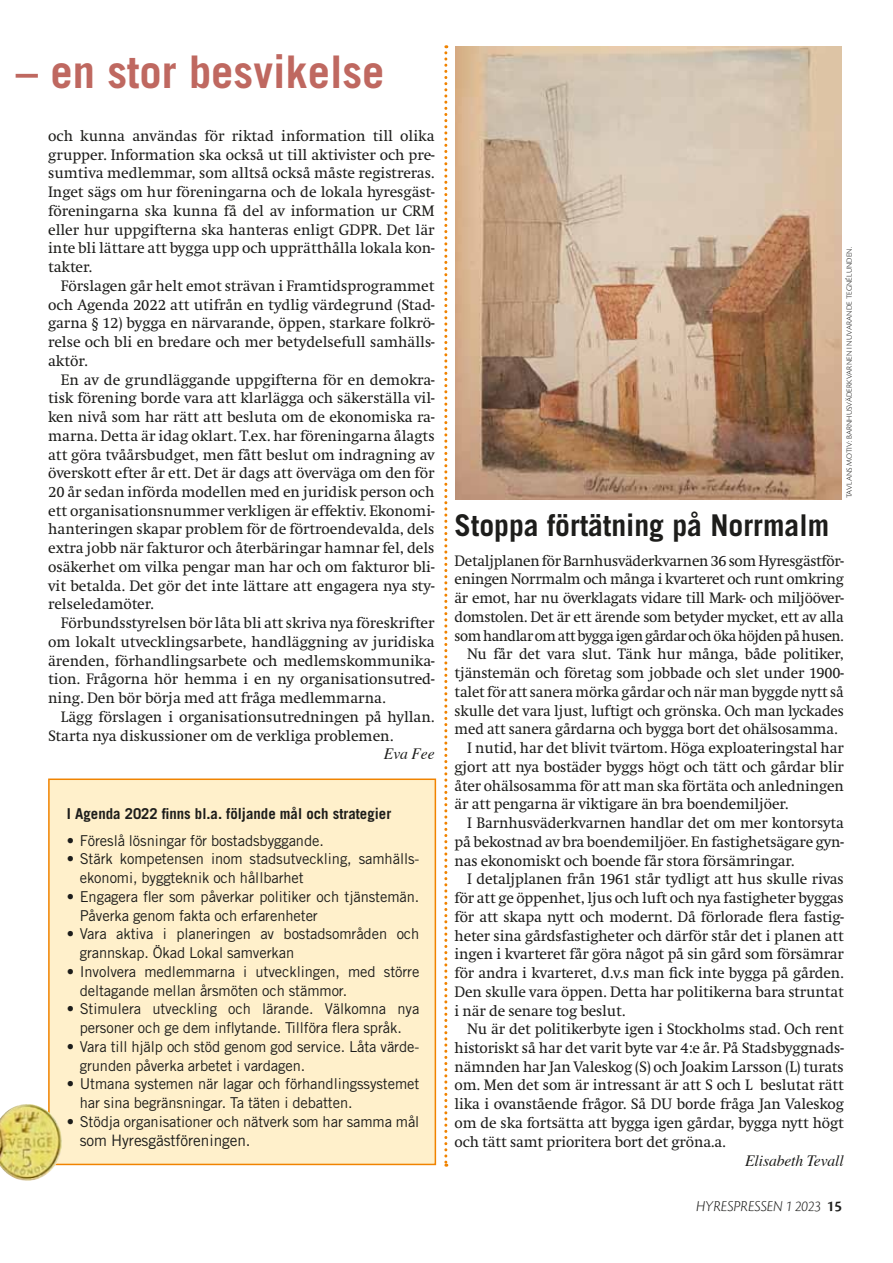
<style>
.page{position:relative;width:893px;height:1263px;background:#fff}
.page>*{position:absolute;margin:0;border:0;box-sizing:border-box;transform-origin:0 0}
.t1{font:700 45px "Trade Gothic";color:#bf6860}
.t2{font:700 30px "Trade Gothic";color:#1d1d1b}
.t3{font:15.75px/18.8px "Swift";letter-spacing:-.01em;color:#1d1d1b;text-align:justify}
.t4{font:15.75px "Swift";letter-spacing:-.01em;color:#1d1d1b;scale:.96 1}
.t5{font:15.75px "Swift";letter-spacing:-.03em;color:#1d1d1b;scale:.95 1}
.t6{font:15.75px "Trade Gothic";letter-spacing:-.005em;color:#1d1d1b}
.t7{font:italic 15.75px "Times";letter-spacing:-.005em;color:#1d1d1b}
.t8{font:italic 300 15.75px "Cronos Pro";letter-spacing:-.005em;color:#1d1d1b}
.t9{font:15px/18.8px "Trade Gothic";letter-spacing:-.005em;color:#1d1d1b}
.t10{font:700 15px "Trade Gothic";color:#1d1d1b}
.t11{font:300 8.25px "Cronos Pro";letter-spacing:.005em;color:#1d1d1b}
.s1{font-weight:600;font-style:normal}
</style>
<div class="page">
<div style="left:48px;top:778px;width:388px;height:387px;background:#fff0cb;border:2px solid #f08300"></div>
<img style="left:455px;top:47px;width:387px;height:453px">
<img style="left:0;top:1104px;width:39px;height:77px">
<svg style="left:444px;top:45px;width:3px;height:1122px"></svg>
<h1 class="t1" style="left:16px;top:44px;width:370px">– en stor besvikelse</h1>
<p class="t3" style="left:48px;top:127px;width:388px">och kunna användas för riktad information till olika grupper. Information ska också ut till aktivister och pre&shy;sumtiva medlemmar, som alltså också måste registreras.<br>Inget sägs om hur föreningarna och de lokala hyresgäst&shy;föreningarna ska kunna få del av information ur CRM eller hur uppgifterna ska hanteras enligt GDPR. Det lär inte bli lättare att bygga upp och upprätthålla lokala kon&shy;takter.</p>
<p class="t3" style="left:48px;top:277px;width:388px;text-indent:13px">Förslagen går helt emot strävan i Framtidsprogrammet och Agenda 2022 att utifrån en tydlig värdegrund (Stad&shy;garna § 12) bygga en närvarande, öppen, starkare folkrö&shy;relse och bli en bredare och mer betydelsefull samhälls&shy;aktör.</p>
<p class="t3" style="left:48px;top:370px;width:388px;text-indent:13px">En av de grundläggande uppgifterna för en demokra&shy;tisk förening borde vara att klarlägga och säkerställa vil&shy;ken nivå som har rätt att besluta om de ekonomiska ra&shy;marna. Detta är idag oklart. T.ex. har föreningarna ålagts att göra tvåårsbudget, men fått beslut om indragning av överskott efter år ett. Det är dags att överväga om den för 20 år sedan införda modellen med en juridisk person och ett organisationsnummer verkligen är effektiv. Ekonomi&shy;hanteringen skapar problem för de förtroendevalda, dels extra jobb när fakturor och återbäringar hamnar fel, dels osäkerhet om vilka pengar man har och om fakturor bli&shy;vit betalda. Det gör det inte lättare att engagera nya sty&shy;relseledamöter.</p>
<p class="t3" style="left:48px;top:614px;width:388px;text-indent:13px">Förbundsstyrelsen bör låta bli att skriva nya föreskrifter om lokalt utvecklingsarbete, handläggning av juridiska ärenden, förhandlingsarbete och medlemskommunika&shy;tion. Frågorna hör hemma i en ny organisationsutred&shy;ning. Den bör börja med att fråga medlemmarna.</p>
<p class="t3" style="left:48px;top:708px;width:388px;text-indent:13px">Lägg förslagen i organisationsutredningen på hyllan.<br>Starta nya diskussioner om de verkliga problemen.</p>
<p class="t7" style="left:384px;top:740px;width:52px">Eva Fee</p>
<p class="t10" style="left:67px;top:805px;width:326px">I Agenda 2022 finns bl.a. följande mål och strategier</p>
<p class="t9" style="left:67px;top:831px;width:258px">• Föreslå lösningar för bostadsbyggande.</p>
<p class="t9" style="left:80px;top:849px;width:341px;text-indent:-13px">• Stärk kompetensen inom stadsutveckling, samhälls&shy;ekonomi, byggteknik och hållbarhet</p>
<p class="t9" style="left:80px;top:887px;width:341px;text-indent:-13px">• Engagera fler som påverkar politiker och tjänstemän.<br>Påverka genom fakta och erfarenheter</p>
<p class="t9" style="left:80px;top:924px;width:341px;text-indent:-13px">• Vara aktiva i planeringen av bostadsområden och grannskap. Ökad Lokal samverkan</p>
<p class="t9" style="left:80px;top:962px;width:341px;text-indent:-13px">• Involvera medlemmarna i utvecklingen, med större deltagande mellan årsmöten och stämmor.</p>
<p class="t9" style="left:67px;top:999px;width:354px;text-align:center">• Stimulera utveckling och lärande. Välkomna nya personer och ge dem inflytande. Tillföra flera språk.</p>
<p class="t9" style="left:80px;top:1037px;width:341px;text-indent:-13px">• Vara till hjälp och stöd genom god service. Låta värde&shy;grunden påverka arbetet i vardagen.</p>
<p class="t9" style="left:80px;top:1074px;width:341px;text-indent:-13px">• Utmana systemen när lagar och förhandlingssystemet har sina begränsningar. Ta täten i debatten.</p>
<p class="t9" style="left:67px;top:1112px;width:354px">• Stödja organisationer och nätverk som har samma mål</p>
<p class="t6" style="left:80px;top:1130px;width:172px">som Hyresgästföreningen.</p>
<p class="t11" style="left:845px;top:498px;width:253px;rotate:-90deg">tavlans Motiv: barnhusväderkvarnen i nuvarande tegnélunden.</p>
<h2 class="t2" style="left:455px;top:507px;width:376px">Stoppa förtätning på Norrmalm</h2>
<p class="t3" style="left:455px;top:551px;width:391px">Detaljplanen för Barnhusväderkvarnen 36 som Hyresgästför-</p>
<p class="t3" style="left:455px;top:570px;width:391px">eningen Norrmalm och många i kvarteret och runt omkring</p>
<p class="t3" style="left:455px;top:589px;width:391px">är emot, har nu överklagats vidare till Mark- och miljööver-</p>
<p class="t3" style="left:455px;top:608px;width:391px">domstolen. Det är ett ärende som betyder mycket, ett av alla</p>
<p class="t5" style="left:455px;top:627px;width:411px">som handlar om att bygga igen gårdar och öka höjden på husen.</p>
<p class="t3" style="left:467px;top:645px;width:378px">Nu får det vara slut. Tänk hur många, både politiker,</p>
<p class="t3" style="left:455px;top:664px;width:391px">tjänstemän och företag som jobbade och slet under 1900-</p>
<p class="t4" style="left:455px;top:683px;width:407px">talet för att sanera mörka gårdar och när man byggde nytt så</p>
<p class="t4" style="left:455px;top:702px;width:407px">skulle det vara ljust, luftigt och grönska. Och man lyckades</p>
<p class="t4" style="left:455px;top:721px;width:400px">med att sanera gårdarna och bygga bort det ohälsosamma.</p>
<p class="t3" style="left:467px;top:739px;width:378px">I nutid, har det blivit tvärtom. Höga exploateringstal har</p>
<p class="t3" style="left:455px;top:758px;width:391px">gjort att nya bostäder byggs högt och tätt och gårdar blir</p>
<p class="t3" style="left:455px;top:776px;width:391px">åter ohälsosamma för att man ska förtäta och anledningen</p>
<p class="t3" style="left:455px;top:795px;width:335px">är att pengarna är viktigare än bra boendemiljöer.</p>
<p class="t3" style="left:467px;top:814px;width:378px">I Barnhusväderkvarnen handlar det om mer kontorsyta</p>
<p class="t3" style="left:455px;top:832px;width:391px">på bekostnad av bra boendemiljöer. En fastighetsägare gyn-</p>
<p class="t3" style="left:455px;top:851px;width:341px">nas ekonomiskt och boende får stora försämringar.</p>
<p class="t3" style="left:467px;top:870px;width:378px">I detaljplanen från 1961 står tydligt att hus skulle rivas</p>
<p class="t3" style="left:455px;top:889px;width:391px">för att ge öppenhet, ljus och luft och nya fastigheter byggas</p>
<p class="t3" style="left:455px;top:907px;width:391px">för att skapa nytt och modernt. Då förlorade flera fastig-</p>
<p class="t3" style="left:455px;top:926px;width:391px">heter sina gårdsfastigheter och därför står det i planen att</p>
<p class="t3" style="left:455px;top:945px;width:391px">ingen i kvarteret får göra något på sin gård som försämrar</p>
<p class="t3" style="left:455px;top:964px;width:391px">för andra i kvarteret, d.v.s man fick inte bygga på gården.</p>
<p class="t3" style="left:455px;top:982px;width:391px">Den skulle vara öppen. Detta har politikerna bara struntat</p>
<p class="t3" style="left:455px;top:1001px;width:172px">i när de senare tog beslut.</p>
<p class="t3" style="left:467px;top:1020px;width:378px">Nu är det politikerbyte igen i Stockholms stad. Och rent</p>
<p class="t3" style="left:455px;top:1039px;width:391px">historiskt så har det varit byte var 4:e år. På Stadsbyggnads-</p>
<p class="t3" style="left:455px;top:1057px;width:391px">nämnden har Jan Valeskog (S) och Joakim Larsson (L) turats</p>
<p class="t3" style="left:455px;top:1076px;width:391px">om. Men det som är intressant är att S och L beslutat rätt</p>
<p class="t3" style="left:455px;top:1095px;width:391px">lika i ovanstående frågor. Så DU borde fråga Jan Valeskog</p>
<p class="t3" style="left:455px;top:1114px;width:391px">om de ska fortsätta att bygga igen gårdar, bygga nytt högt</p>
<p class="t3" style="left:455px;top:1132px;width:273px">och tätt samt prioritera bort det gröna.a.</p>
<p class="t7" style="left:745px;top:1147px;width:100px">Elisabeth Tevall</p>
<p class="t8" style="left:696px;top:1198px;width:147px">HYRESPRESSEN 1 2023 <span class="s1">15</span></p>
</div>
